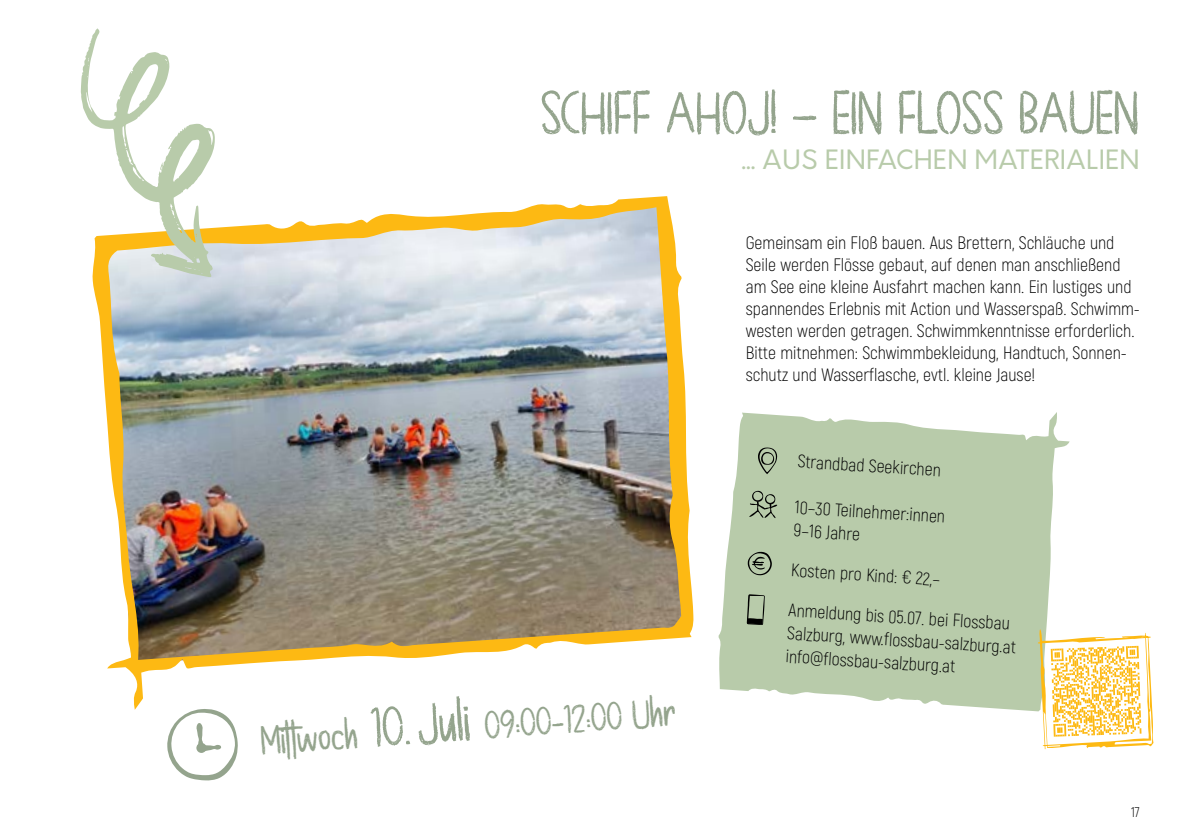
<style>
.page{position:relative;width:1191px;height:840px;background:#fff}
.page>*{position:absolute;margin:0;border:0;box-sizing:border-box;transform-origin:0 0}
.t1{font:60px "Chalk Board";color:#94a48d}
.t2{font:40px "Chalk Board";color:#94a48d}
.t3{font:26px "Orkney";letter-spacing:.01em;color:#b8cbaa}
.t4{font:300 18px/22px "Akrobat";color:#000}
.t5{font:300 14px "Akrobat";color:#000}
.s1{font-size:56px}
</style>
<div class="page">
<svg style="left:718px;top:412px;width:351px;height:299px;fill:#b8cbaa"></svg>
<svg style="left:758px;top:447px;width:19px;height:27px"></svg>
<svg style="left:747px;top:594px;width:18px;height:30px"></svg>
<svg style="left:749px;top:490px;width:28px;height:28px"></svg>
<svg style="left:747px;top:551px;width:25px;height:24px"></svg>
<img style="left:92px;top:196px;width:601px;height:513px">
<svg style="left:81px;top:28px;width:134px;height:249px"></svg>
<svg style="left:167px;top:708px;width:71px;height:72px"></svg>
<svg style="left:1038px;top:628px;width:115px;height:121px"></svg>
<h1 class="t1" style="left:542px;top:77px;width:600px">SCHIFF AHOJ! – EIN FLOSS BAUEN</h1>
<h3 class="t3" style="left:741px;top:143px;width:400px">... AUS EINFACHEN MATERIALIEN</h3>
<p class="t4" style="left:746px;top:231px;width:395px">Gemeinsam ein Floß bauen. Aus Brettern, Schläuche und Seile werden Flösse gebaut, auf denen man anschließend am See eine kleine Ausfahrt machen kann. Ein lustiges und spannendes Erlebnis mit Action und Wasserspaß. Schwimm&shy;westen werden getragen. Schwimmkenntnisse erforderlich.<br>Bitte mitnehmen: Schwimmbekleidung, Handtuch, Sonnen&shy;schutz und Wasserflasche, evtl. kleine Jause!</p>
<h2 class="t2" style="left:260px;top:717px;width:417px;rotate:-4deg">Mittwoch <span class="s1">10.Juli</span> 09:00-12:00 Uhr</h2>
<p class="t4" style="left:798px;top:450px;width:145px;rotate:3deg">Strandbad Seekirchen</p>
<p class="t4" style="left:795px;top:496px;width:152px;line-height:22.6px;rotate:3deg">10–30 Teilnehmer:innen<br>9–16 Jahre</p>
<p class="t4" style="left:791px;top:559px;width:151px;rotate:3deg">Kosten pro Kind: € 22,–</p>
<p class="t4" style="left:788px;top:599px;width:231px;line-height:22.8px;rotate:3deg">Anmeldung bis 05.07. bei Flossbau<br>Salzburg, www.flossbau-salzburg.at info@flossbau-salzburg.at</p>
<p class="t5" style="left:1131px;top:803px;width:10px">17</p>
</div>
